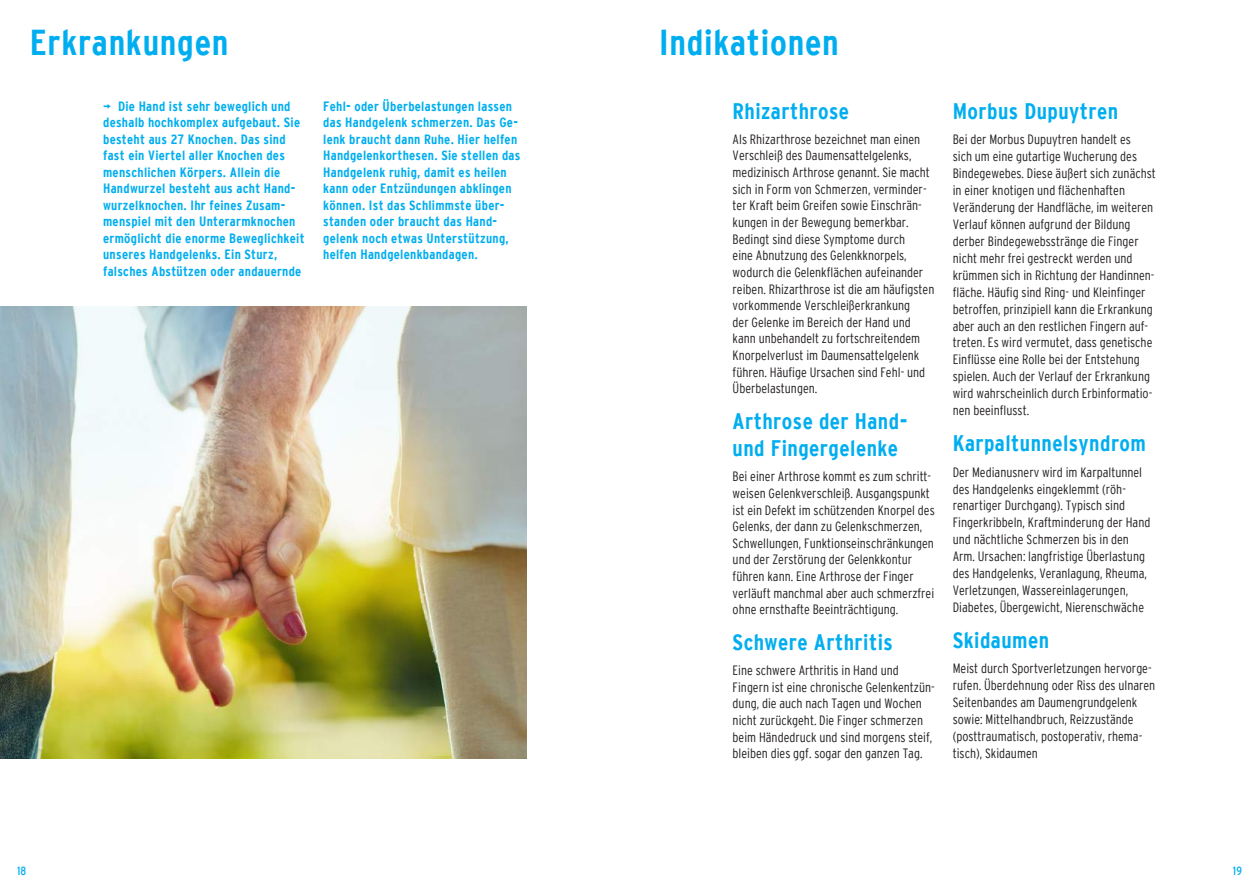
<style>
.page{position:relative;width:1259px;height:893px;background:#fff}
.page>*{position:absolute;margin:0;border:0;box-sizing:border-box;transform-origin:0 0}
.t1{font:700 condensed 36px "Interstate";letter-spacing:.02em;color:#00aeef}
.t2{font:700 condensed 22.5px/27.2px "Interstate";letter-spacing:.02em;color:#00aeef}
.t3{font:300 condensed 13.5px/17px "Interstate";color:#231f20}
.t4{font:700 condensed 13.5px/16.5px "Interstate";letter-spacing:.02em;color:#00aeef}
.t5{font:12px "Inter Reg Con";color:#00aeef}
</style>
<div class="page">
<img style="left:0;top:307px;width:526px;height:451px">
<h1 class="t1" style="left:30px;top:22px;width:200px">Erkrankungen</h1>
<h1 class="t1" style="left:659px;top:22px;width:181px">Indikationen</h1>
<p class="t4" style="left:323px;top:97px;width:199px">Fehl- oder Überbelastungen lassen das Handgelenk schmerzen. Das Ge&shy;lenk braucht dann Ruhe. Hier helfen Handgelenkorthesen. Sie stellen das Handgelenk ruhig, damit es heilen kann oder Entzündungen abklingen können. Ist das Schlimmste über&shy;standen oder braucht das Hand&shy;gelenk noch etwas Unterstützung, helfen Handgelenkbandagen.</p>
<p class="t4" style="left:103px;top:97px;width:203px">¬ Die Hand ist sehr beweglich und deshalb hochkomplex aufgebaut. Sie besteht aus 27 Knochen. Das sind fast ein Viertel aller Knochen des menschlichen Körpers. Allein die Handwurzel besteht aus acht Hand&shy;wurzelknochen. Ihr feines Zusam&shy;menspiel mit den Unterarmknochen ermöglicht die enorme Beweglichkeit unseres Handgelenks. Ein Sturz, falsches Abstützen oder andauernde</p>
<h2 class="t2" style="left:732px;top:97px;width:118px">Rhizarthrose</h2>
<p class="t3" style="left:732px;top:131px;width:203px">Als Rhizarthrose bezeichnet man einen Verschleiß des Daumensattelgelenks, medizinisch Arthrose genannt. Sie macht sich in Form von Schmerzen, verminder&shy;ter Kraft beim Greifen sowie Einschrän&shy;kungen in der Bewegung bemerkbar.<br>Bedingt sind diese Symptome durch<br>eine Abnutzung des Gelenkknorpels, wodurch die Gelenkflächen aufeinander reiben. Rhizarthrose ist die am häufigsten vorkommende Verschleißerkrankung<br>der Gelenke im Bereich der Hand und kann unbehandelt zu fortschreitendem Knorpelverlust im Daumensattelgelenk führen. Häufige Ursachen sind Fehl- und Überbelastungen.</p>
<h2 class="t2" style="left:732px;top:407px;width:176px">Arthrose der Hand&shy;und Fingergelenke</h2>
<p class="t3" style="left:732px;top:468px;width:204px">Bei einer Arthrose kommt es zum schritt&shy;weisen Gelenkverschleiß. Ausgangspunkt ist ein Defekt im schützenden Knorpel des Gelenks, der dann zu Gelenkschmerzen, Schwellungen, Funktionseinschränkungen und der Zerstörung der Gelenkkontur führen kann. Eine Arthrose der Finger verläuft manchmal aber auch schmerzfrei ohne ernsthafte Beeinträchtigung.</p>
<h2 class="t2" style="left:732px;top:628px;width:162px">Schwere Arthritis</h2>
<p class="t3" style="left:732px;top:662px;width:204px">Eine schwere Arthritis in Hand und Fingern ist eine chronische Gelenkentzün&shy;dung, die auch nach Tagen und Wochen nicht zurückgeht. Die Finger schmerzen beim Händedruck und sind morgens steif, bleiben dies ggf. sogar den ganzen Tag.</p>
<h2 class="t2" style="left:952px;top:97px;width:167px">Morbus Dupuytren</h2>
<p class="t3" style="left:952px;top:131px;width:205px">Bei der Morbus Dupuytren handelt es<br>sich um eine gutartige Wucherung des Bindegewebes. Diese äußert sich zunächst in einer knotigen und flächenhaften Veränderung der Handfläche, im weiteren Verlauf können aufgrund der Bildung derber Bindegewebsstränge die Finger nicht mehr frei gestreckt werden und krümmen sich in Richtung der Handinnen&shy;fläche. Häufig sind Ring- und Kleinfinger betroffen, prinzipiell kann die Erkrankung aber auch an den restlichen Fingern auf&shy;treten. Es wird vermutet, dass genetische Einflüsse eine Rolle bei der Entstehung spielen. Auch der Verlauf der Erkrankung wird wahrscheinlich durch Erbinformatio&shy;nen beeinflusst.</p>
<h2 class="t2" style="left:952px;top:429px;width:195px">Karpaltunnelsyndrom</h2>
<p class="t3" style="left:952px;top:463px;width:199px">Der Medianusnerv wird im Karpaltunnel des Handgelenks eingeklemmt (röh&shy;renartiger Durchgang). Typisch sind Fingerkribbeln, Kraftminderung der Hand und nächtliche Schmerzen bis in den Arm. Ursachen: langfristige Überlastung des Handgelenks, Veranlagung, Rheuma, Verletzungen, Wassereinlagerungen, Diabetes, Übergewicht, Nierenschwäche</p>
<h2 class="t2" style="left:952px;top:626px;width:98px">Skidaumen</h2>
<p class="t3" style="left:952px;top:660px;width:204px">Meist durch Sportverletzungen hervorge&shy;rufen. Überdehnung oder Riss des ulnaren Seitenbandes am Daumengrundgelenk sowie: Mittelhandbruch, Reizzustände (posttraumatisch, postoperativ, rhema&shy;tisch), Skidaumen</p>
<p class="t5" style="left:17px;top:864px;width:11px">18</p>
<p class="t5" style="left:1232px;top:864px;width:11px">19</p>
</div>
